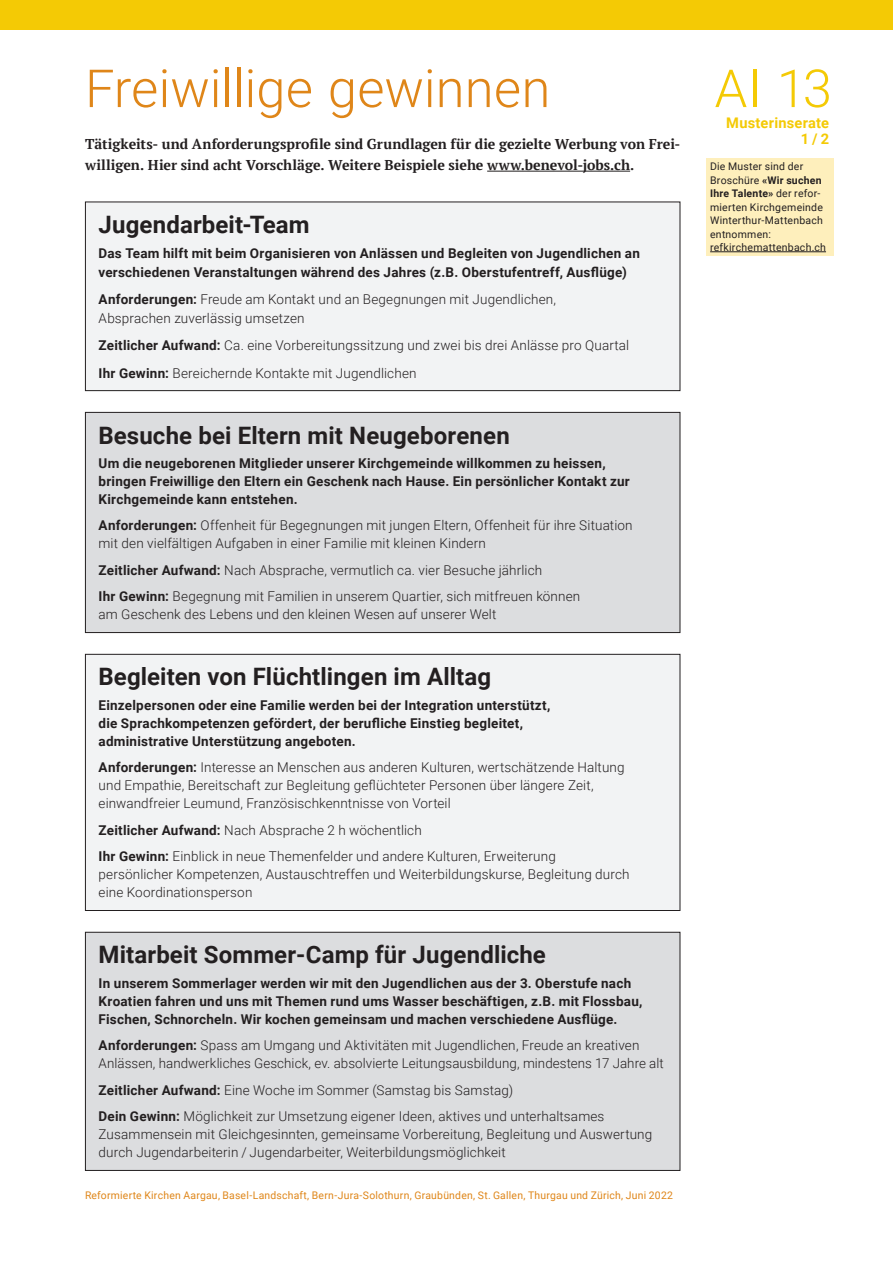
<style>
.page{position:relative;width:893px;height:1263px;background:#fff}
.page>*{position:absolute;margin:0;border:0;box-sizing:border-box;transform-origin:0 0}
.Haupttitel{font:300 52.5px "Roboto";color:#df8619}
.Haupttitel-2{font:300 52.5px "Roboto";color:#f4ca05}
.Grundtext_ohne{font:700 24px "Roboto";letter-spacing:.005em;color:#231f20}
.Untertitel_2{font:700 14.7px/15.8px "Roboto";letter-spacing:.015em;color:#f4ca05;text-align:right}
.Lead{font:700 14.25px/21px "PT Serif";letter-spacing:-.005em;color:#231f20}
.Grundtext_ohne-2{font:300 13.5px/18px "Roboto";letter-spacing:.01em;color:#231f20}
.Grundtext_ohne-3{font:700 13.5px/18px "Roboto";letter-spacing:.02em;color:#231f20}
.Hinweis_AI{font:10.5px/13.5px "Roboto";letter-spacing:.02em;color:#231f20}
.t1{font:10.5px "Roboto";letter-spacing:.02em;color:#df8619}
.s1{font-weight:700}
</style>
<div class="page">
<div style="left:0;top:0;width:893px;height:30px;background:#f4ca05"></div>
<hr style="left:487px;top:171px;width:143px;height:1px;background:#231f20">
<div style="left:706px;top:158px;width:127px;height:97px;background:#feefbc"></div>
<hr style="left:710px;top:251px;width:116px;height:1px;background:#231f20">
<div style="left:85px;top:202px;width:595px;height:189px;background:#f2f3f4"></div>
<div style="left:85px;top:202px;width:595px;height:189px;border:1px solid #231f20"></div>
<div style="left:85px;top:412px;width:595px;height:220px;background:#dcdddf"></div>
<div style="left:85px;top:412px;width:595px;height:221px;border:1px solid #231f20"></div>
<div style="left:85px;top:654px;width:595px;height:256px;background:#f2f3f4"></div>
<div style="left:85px;top:654px;width:595px;height:257px;border:1px solid #231f20"></div>
<div style="left:85px;top:932px;width:595px;height:238px;background:#dcdddf"></div>
<div style="left:85px;top:932px;width:595px;height:239px;border:1px solid #231f20"></div>
<p class="Haupttitel" style="left:85px;top:52px;width:467px">Freiwillige gewinnen</p>
<p class="Lead" style="left:85px;top:133px;width:597px">Tätigkeits- und Anforderungsprofile sind Grundlagen für die gezielte Werbung von Frei&shy;willigen. Hier sind acht Vorschläge. Weitere Beispiele siehe www.benevol-jobs.ch.</p>
<p class="Grundtext_ohne" style="left:99px;top:208px;width:213px">Jugendarbeit-Team</p>
<p class="Grundtext_ohne-3" style="left:99px;top:244px;width:543px;line-height:18.8px">Das Team hilft mit beim Organisieren von Anlässen und Begleiten von Jugendlichen an verschiedenen Veranstaltungen während des Jahres (z.B. Oberstufentreff, Ausflüge)</p>
<p class="Grundtext_ohne-2" style="left:99px;top:290px;width:459px;line-height:18.8px"><span class="s1">Anforderungen:</span> Freude am Kontakt und an Begegnungen mit Jugendlichen,<br>Absprachen zuverlässig umsetzen</p>
<p class="Grundtext_ohne-2" style="left:99px;top:336px;width:532px"><span class="s1">Zeitlicher Aufwand:</span> Ca. eine Vorbereitungssitzung und zwei bis drei Anlässe pro Quartal</p>
<p class="Grundtext_ohne-2" style="left:99px;top:363px;width:320px"><span class="s1">Ihr Gewinn:</span> Bereichernde Kontakte mit Jugendlichen</p>
<p class="Grundtext_ohne" style="left:99px;top:418px;width:413px">Besuche bei Eltern mit Neugeborenen</p>
<p class="Grundtext_ohne-3" style="left:99px;top:454px;width:533px">Um die neugeborenen Mitglieder unserer Kirchgemeinde willkommen zu heissen, bringen Freiwillige den Eltern ein Geschenk nach Hause. Ein persönlicher Kontakt zur<br>Kirchgemeinde kann entstehen.</p>
<p class="Grundtext_ohne-2" style="left:99px;top:516px;width:536px"><span class="s1">Anforderungen:</span> Offenheit für Begegnungen mit jungen Eltern, Offenheit für ihre Situation mit den vielfältigen Aufgaben in einer Familie mit kleinen Kindern</p>
<p class="Grundtext_ohne-2" style="left:99px;top:561px;width:445px"><span class="s1">Zeitlicher Aufwand:</span> Nach Absprache, vermutlich ca. vier Besuche jährlich</p>
<p class="Grundtext_ohne-2" style="left:99px;top:587px;width:483px"><span class="s1">Ihr Gewinn:</span> Begegnung mit Familien in unserem Quartier, sich mitfreuen können am Geschenk des Lebens und den kleinen Wesen auf unserer Welt</p>
<p class="Grundtext_ohne" style="left:99px;top:660px;width:394px">Begleiten von Flüchtlingen im Alltag</p>
<p class="Grundtext_ohne-3" style="left:99px;top:695px;width:453px">Einzelpersonen oder eine Familie werden bei der Integration unterstützt, die Sprachkompetenzen gefördert, der berufliche Einstieg begleitet, administrative Unterstützung angeboten.</p>
<p class="Grundtext_ohne-2" style="left:99px;top:758px;width:528px"><span class="s1">Anforderungen:</span> Interesse an Menschen aus anderen Kulturen, wertschätzende Haltung und Empathie, Bereitschaft zur Begleitung geflüchteter Personen über längere Zeit, einwandfreier Leumund, Französischkenntnisse von Vorteil</p>
<p class="Grundtext_ohne-2" style="left:99px;top:820px;width:325px"><span class="s1">Zeitlicher Aufwand:</span> Nach Absprache 2 h wöchentlich</p>
<p class="Grundtext_ohne-2" style="left:99px;top:847px;width:533px"><span class="s1">Ihr Gewinn:</span> Einblick in neue Themenfelder und andere Kulturen, Erweiterung persönlicher Kompetenzen, Austauschtreffen und Weiterbildungskurse, Begleitung durch eine Koordinationsperson</p>
<p class="Grundtext_ohne" style="left:99px;top:938px;width:449px">Mitarbeit Sommer-Camp für Jugendliche</p>
<p class="Grundtext_ohne-3" style="left:99px;top:973px;width:545px">In unserem Sommerlager werden wir mit den Jugendlichen aus der 3. Oberstufe nach<br>Kroatien fahren und uns mit Themen rund ums Wasser beschäftigen, z.B. mit Flossbau,<br>Fischen, Schnorcheln. Wir kochen gemeinsam und machen verschiedene Ausflüge.</p>
<p class="Grundtext_ohne-2" style="left:99px;top:1036px;width:567px"><span class="s1">Anforderungen:</span> Spass am Umgang und Aktivitäten mit Jugendlichen, Freude an kreativen<br>Anlässen, handwerkliches Geschick, ev. absolvierte Leitungsausbildung, mindestens 17 Jahre alt</p>
<p class="Grundtext_ohne-2" style="left:99px;top:1080px;width:416px"><span class="s1">Zeitlicher Aufwand:</span> Eine Woche im Sommer (Samstag bis Samstag)</p>
<p class="Grundtext_ohne-2" style="left:99px;top:1107px;width:555px"><span class="s1">Dein Gewinn:</span> Möglichkeit zur Umsetzung eigener Ideen, aktives und unterhaltsames<br>Zusammensein mit Gleichgesinnten, gemeinsame Vorbereitung, Begleitung und Auswertung durch Jugendarbeiterin / Jugendarbeiter, Weiterbildungsmöglichkeit</p>
<p class="t1" style="left:85px;top:1188px;width:590px">Reformierte Kirchen Aargau, Basel-Landschaft, Bern-Jura-Solothurn, Graubünden, St. Gallen, Thurgau und Zürich, Juni 2022</p>
<p class="Haupttitel-2" style="left:715px;top:52px;width:119px">AI 13</p>
<p class="Untertitel_2" style="left:726px;top:114px;width:104px">Musterinserate<br>1 / 2</p>
<p class="Hinweis_AI" style="left:710px;top:159px;width:117px">Die Muster sind der<br>Broschüre <span class="s1">«Wir suchen<br>Ihre Talente»</span> der refor&shy;mierten Kirchgemeinde<br>Winterthur-Mattenbach entnommen: refkirchemattenbach.ch</p>
</div>
